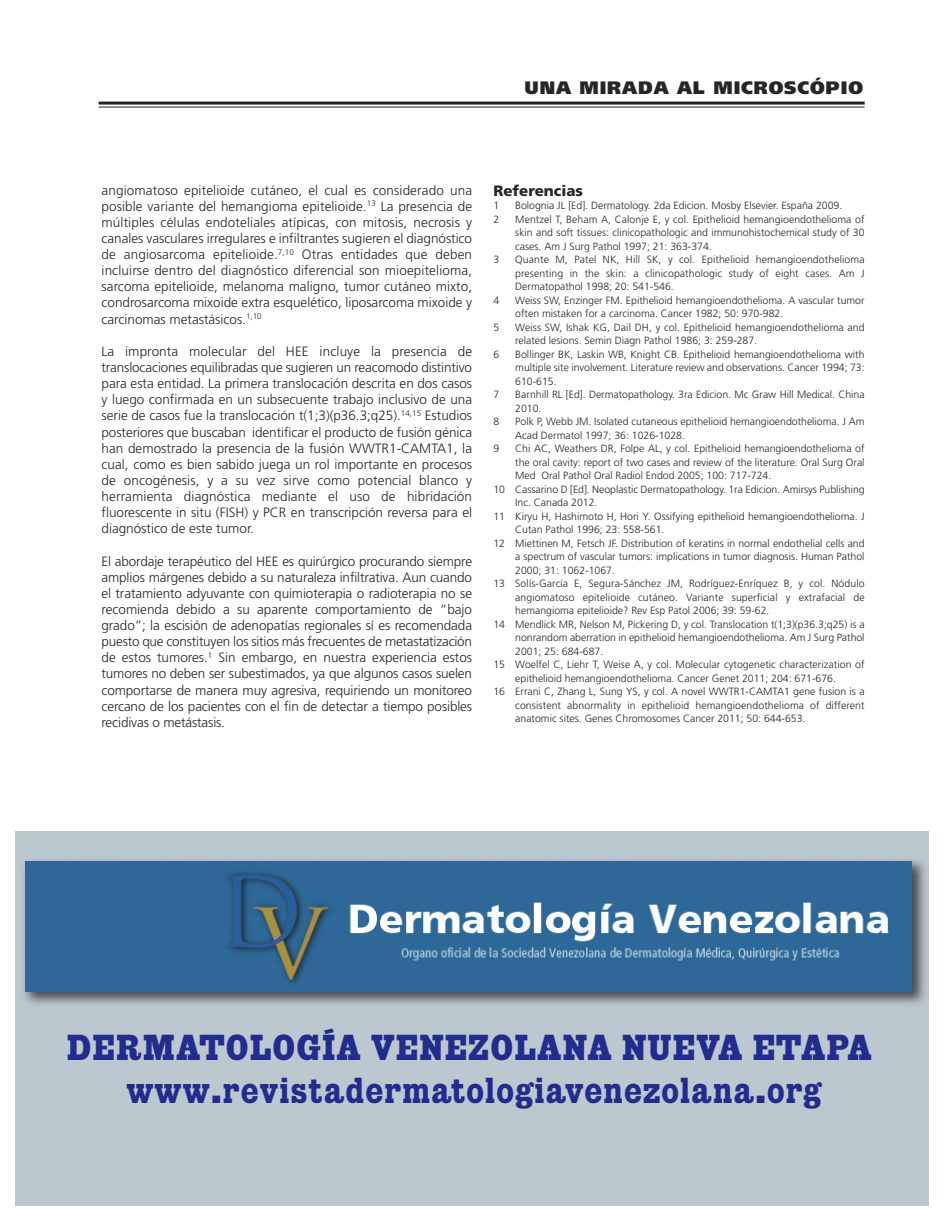
<style>
.page{position:relative;width:942px;height:1218px;background:#fff}
.page>*{position:absolute;margin:0;border:0;box-sizing:border-box;transform-origin:0 0}
.t1{font:36px/43.2px "Giza One Three";letter-spacing:.05em;color:#222c8e;text-align:center}
.t2{font:900 18px "Frutiger";letter-spacing:.05em;color:#272627}
.t3{font:900 15px "Frutiger";color:#272627}
.t4{font:300 13.5px/16px "Frutiger";color:#272627;text-align:justify}
.t5{font:300 10.5px/13.5px "Frutiger";color:#272627}
</style>
<div class="page">
<hr style="left:99px;top:102px;width:765px;height:3px;background:#272627">
<hr style="left:99px;top:107px;width:765px;height:1px;background:#272627">
<div style="left:15px;top:831px;width:913px;height:375px;background:#bbc8d0"></div>
<img style="left:24px;top:854px;width:905px;height:157px">
<img style="left:26px;top:861px;width:885px;height:130px">
<h2 class="t2" style="left:524px;top:80px;width:340px">UNA MIRADA AL MICROSCÓPIO</h2>
<p class="t4" style="left:101px;top:183px;width:372px">angiomatoso epitelioide cutáneo, el cual es considerado una posible variante del hemangioma epitelioide.<sup>13</sup> La presencia de múltiples células endoteliales atípicas, con mitosis, necrosis y canales vasculares irregulares e infiltrantes sugieren el diagnóstico de angiosarcoma epitelioide.<sup>7,10</sup> Otras entidades que deben incluirse dentro del diagnóstico diferencial son mioepitelioma, sarcoma epitelioide, melanoma maligno, tumor cutáneo mixto, condrosarcoma mixoide extra esquelético, liposarcoma mixoide y carcinomas metastásicos.<sup>1,10</sup></p>
<p class="t4" style="left:101px;top:344px;width:372px">La impronta molecular del HEE incluye la presencia de translocaciones equilibradas que sugieren un reacomodo distintivo para esta entidad. La primera translocación descrita en dos casos y luego confirmada en un subsecuente trabajo inclusivo de una serie de casos fue la translocación t(1;3)(p36.3;q25).<sup>14,15</sup> Estudios posteriores que buscaban identificar el producto de fusión génica han demostrado la presencia de la fusión WWTR1-CAMTA1, la cual, como es bien sabido juega un rol importante en procesos de oncogénesis, y a su vez sirve como potencial blanco y herramienta diagnóstica mediante el uso de hibridación fluorescente in situ (FISH) y PCR en transcripción reversa para el diagnóstico de este tumor.</p>
<p class="t4" style="left:101px;top:554px;width:372px">El abordaje terapéutico del HEE es quirúrgico procurando siempre amplios márgenes debido a su naturaleza infiltrativa. Aun cuando el tratamiento adyuvante con quimioterapia o radioterapia no se recomienda debido a su aparente comportamiento de “bajo grado”; la escisión de adenopatías regionales sí es recomendada puesto que constituyen los sitios más frecuentes de metastatización de estos tumores.<sup>1</sup> Sin embargo, en nuestra experiencia estos tumores no deben ser subestimados, ya que algunos casos suelen comportarse de manera muy agresiva, requiriendo un monitoreo cercano de los pacientes con el fin de detectar a tiempo posibles recidivas o metástasis.</p>
<h3 class="t3" style="left:493px;top:184px;width:91px">Referencias</h3>
<p class="t5" style="left:493px;top:200px;width:7px">1</p>
<p class="t5" style="left:515px;top:200px;width:328px">Bolognia JL [Ed]. Dermatology. 2da Edicion. Mosby Elsevier. España 2009.</p>
<p class="t5" style="left:493px;top:213px;width:7px">2</p>
<p class="t5" style="left:515px;top:213px;width:351px;text-align:justify">Mentzel T, Beham A, Calonje E, y col. Epithelioid hemangioendothelioma of skin and soft tissues: clinicopathologic and immunohistochemical study of 30 cases. Am J Surg Pathol 1997; 21: 363-374.</p>
<p class="t5" style="left:493px;top:254px;width:7px">3</p>
<p class="t5" style="left:515px;top:254px;width:351px;text-align:justify">Quante M, Patel NK, Hill SK, y col. Epithelioid hemangioendothelioma presenting in the skin: a clinicopathologic study of eight cases. Am J Dermatopathol 1998; 20: 541-546.</p>
<p class="t5" style="left:493px;top:294px;width:7px">4</p>
<p class="t5" style="left:515px;top:294px;width:351px">Weiss SW, Enzinger FM. Epithelioid hemangioendothelioma. A vascular tumor often mistaken for a carcinoma. Cancer 1982; 50: 970-982.</p>
<p class="t5" style="left:493px;top:321px;width:7px">5</p>
<p class="t5" style="left:515px;top:321px;width:351px">Weiss SW, Ishak KG, Dail DH, y col. Epithelioid hemangioendothelioma and related lesions. Semin Diagn Pathol 1986; 3: 259-287.</p>
<p class="t5" style="left:493px;top:348px;width:7px">6</p>
<p class="t5" style="left:515px;top:348px;width:351px;text-align:justify">Bollinger BK, Laskin WB, Knight CB. Epithelioid hemangioendothelioma with multiple site involvement. Literature review and observations. Cancer 1994; 73:<br>610-615.</p>
<p class="t5" style="left:493px;top:389px;width:7px">7</p>
<p class="t5" style="left:515px;top:389px;width:351px">Barnhill RL [Ed]. Dermatopathology. 3ra Edicion. Mc Graw Hill Medical. China<br>2010.</p>
<p class="t5" style="left:493px;top:416px;width:7px">8</p>
<p class="t5" style="left:515px;top:416px;width:351px">Polk P, Webb JM. Isolated cutaneous epithelioid hemangioendothelioma. J Am<br>Acad Dermatol 1997; 36: 1026-1028.</p>
<p class="t5" style="left:493px;top:443px;width:7px">9</p>
<p class="t5" style="left:515px;top:443px;width:351px">Chi AC, Weathers DR, Folpe AL, y col. Epithelioid hemangioendothelioma of</p>
<p class="t5" style="left:515px;top:456px;width:351px">the oral cavity: report of two cases and review of the literature. Oral Surg Oral</p>
<p class="t5" style="left:515px;top:470px;width:257px">Med Oral Pathol Oral Radiol Endod 2005; 100: 717-724.</p>
<p class="t5" style="left:493px;top:483px;width:372px">10 Cassarino D [Ed]. Neoplastic Dermatopathology. 1ra Edicion. Amirsys Publishing</p>
<p class="t5" style="left:515px;top:497px;width:84px">Inc. Canada 2012.</p>
<p class="t5" style="left:493px;top:510px;width:372px">11 Kiryu H, Hashimoto H, Hori Y. Ossifying epithelioid hemangioendothelioma. J</p>
<p class="t5" style="left:515px;top:524px;width:151px">Cutan Pathol 1996; 23: 558-561.</p>
<p class="t5" style="left:493px;top:537px;width:372px">12 Miettinen M, Fetsch JF. Distribution of keratins in normal endothelial cells and</p>
<p class="t5" style="left:515px;top:551px;width:351px">a spectrum of vascular tumors: implications in tumor diagnosis. Human Pathol</p>
<p class="t5" style="left:515px;top:564px;width:101px">2000; 31: 1062-1067.</p>
<p class="t5" style="left:493px;top:578px;width:372px">13 Solís-García E, Segura-Sánchez JM, Rodríguez-Enríquez B, y col. Nódulo</p>
<p class="t5" style="left:515px;top:591px;width:351px">angiomatoso epitelioide cutáneo. Variante superficial y extrafacial de</p>
<p class="t5" style="left:515px;top:605px;width:256px">hemangioma epitelioide? Rev Esp Patol 2006; 39: 59-62.</p>
<p class="t5" style="left:493px;top:618px;width:372px">14 Mendlick MR, Nelson M, Pickering D, y col. Translocation t(1;3)(p36.3;q25) is a</p>
<p class="t5" style="left:515px;top:632px;width:351px">nonrandom aberration in epithelioid hemangioendothelioma. Am J Surg Pathol</p>
<p class="t5" style="left:515px;top:645px;width:89px">2001; 25: 684-687.</p>
<p class="t5" style="left:493px;top:659px;width:372px">15 Woelfel C, Liehr T, Weise A, y col. Molecular cytogenetic characterization of</p>
<p class="t5" style="left:515px;top:672px;width:322px">epithelioid hemangioendothelioma. Cancer Genet 2011; 204: 671-676.</p>
<p class="t5" style="left:493px;top:686px;width:372px">16 Errani C, Zhang L, Sung YS, y col. A novel WWTR1-CAMTA1 gene fusion is a</p>
<p class="t5" style="left:515px;top:699px;width:351px">consistent abnormality in epithelioid hemangioendothelioma of different</p>
<p class="t5" style="left:515px;top:713px;width:292px">anatomic sites. Genes Chromosomes Cancer 2011; 50: 644-653.</p>
<h1 class="t1" style="left:67px;top:1026px;width:805px">DERMATOLOGÍA VENEZOLANA NUEVA ETAPA www.revistadermatologiavenezolana.org</h1>
</div>
